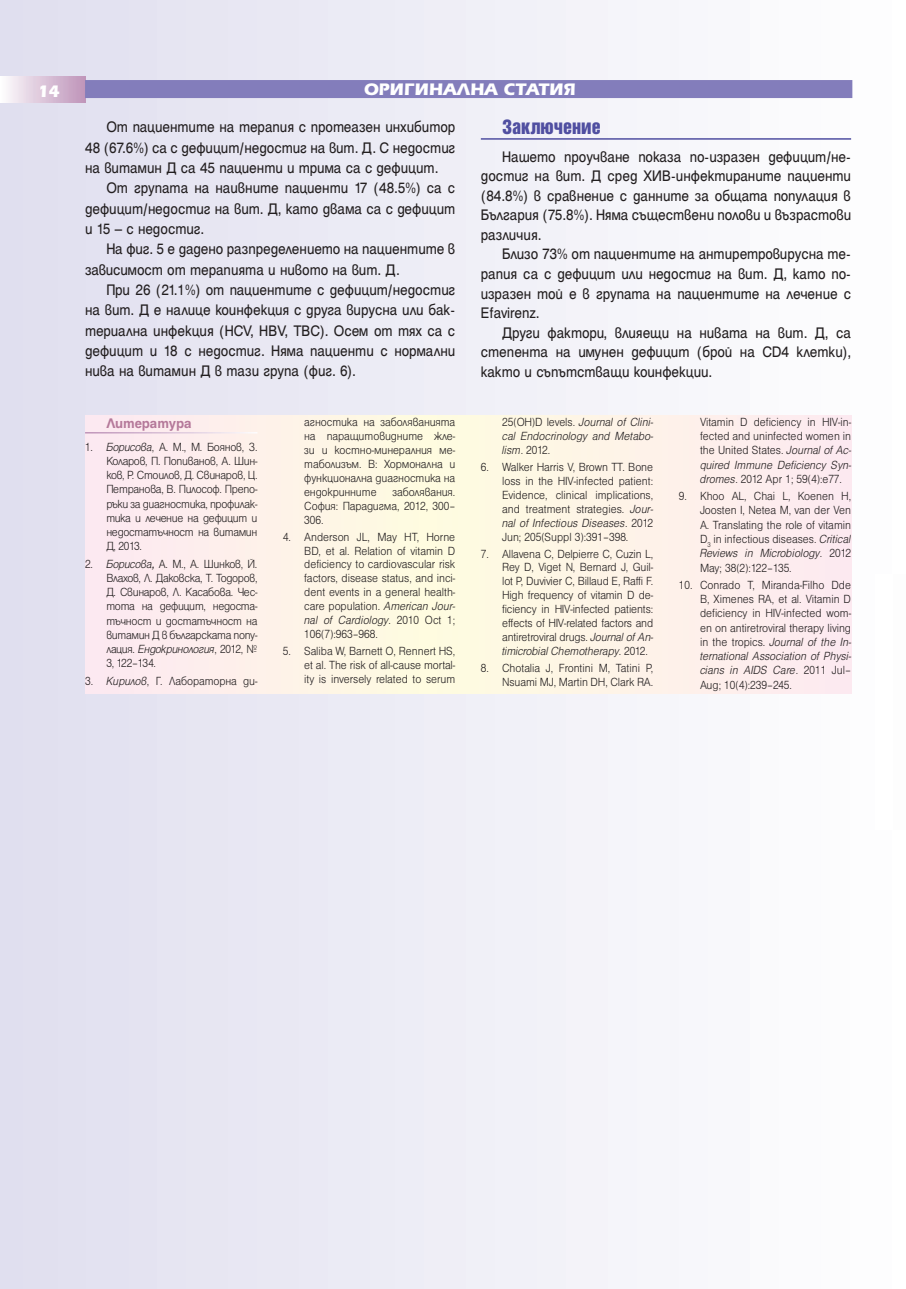
<style>
.page{position:relative;width:906px;height:1289px;background:#fff}
.page>*{position:absolute;margin:0;border:0;box-sizing:border-box;transform-origin:0 0}
.t1{font:700 18px "Erika Bg";color:#fff}
.t2{font:18px "Helvetica Inserat Cyr Upright";color:#504fa1}
.t3{font:16.5px/20.2px "Helen Bg";color:#231f20;text-align:justify;scale:.92 1}
.t4{font:700 15px "Helen Bg";letter-spacing:-.01em;color:#b5799a}
.t5{font:300 12.75px/14.2px "Helen Bg";color:#231f20;text-align:justify;scale:.92 1}
.t6{font:italic 300 12.75px/14px "Helen Bg";color:#231f20;text-align:justify;scale:.92 1}
.s1{font-style:italic}
.s2{font-weight:400;font-style:italic}
.s3{font-style:normal}
</style>
<div class="page">
<div style="left:1px;top:0;width:905px;height:1288px;background:linear-gradient(to right,#e0deef,#fefffe)"></div>
<div style="left:0;top:77px;width:85px;height:25px;background:linear-gradient(to right,#fdfcfd,#be94b9)"></div>
<div style="left:85px;top:80px;width:767px;height:18px;background:#837dbb"></div>
<hr style="left:481px;top:138px;width:370px;height:2px;background:#504fa1">
<div style="left:85px;top:415px;width:766px;height:278px;background:#fef2e9"></div>
<hr style="left:85px;top:432px;width:172px;height:1px;background:#fff">
<div style="left:875px;top:574px;width:31px;height:255px;background:#fff"></div>
<h1 class="t1" style="left:38px;top:85px;width:23px">14</h1>
<h1 class="t1" style="left:364px;top:83px;width:213px">ОРИГИНАЛНА СТАТИЯ</h1>
<p class="t3" style="left:85px;top:118px;width:404px;text-indent:21px">От пациентите на терапия с протеазен инхибитор 48 (67.6%) са с дефицит/недостиг на вит. Д. С недостиг на витамин Д са 45 пациенти и трима са с дефицит.</p>
<p class="t3" style="left:85px;top:179px;width:404px;text-indent:21px">От групата на наивните пациенти 17 (48.5%) са с дефицит/недостиг на вит. Д, като двама са с дефицит и 15 – с недостиг.</p>
<p class="t3" style="left:85px;top:240px;width:404px;text-indent:21px">На фиг. 5 е дадено разпределението на пациентите в зависимост от терапията и нивото на вит. Д.</p>
<p class="t3" style="left:85px;top:281px;width:404px;text-indent:21px">При 26 (21.1%) от пациентите с дефицит/недостиг на вит. Д е налице коинфекция с друга вирусна или бак&shy;териална инфекция (HCV, HBV, TBC). Осем от тях са с дефицит и 18 с недостиг. Няма пациенти с нормални нива на витамин Д в тази група (фиг. 6).</p>
<h1 class="t2" style="left:502px;top:119px;width:100px">Заключение</h1>
<p class="t3" style="left:481px;top:148px;width:404px;line-height:19.5px;text-indent:21px">Нашето проучване показа по-изразен дефицит/не&shy;достиг на вит. Д сред ХИВ-инфектираните пациенти (84.8%) в сравнение с данните за общата популация в България (75.8%). Няма съществени полови и възрастови различия.</p>
<p class="t3" style="left:481px;top:246px;width:404px;line-height:19.5px;text-indent:21px">Близо 73% от пациентите на антиретровирусна те&shy;рапия са с дефицит или недостиг на вит. Д, като по&shy;изразен той е в групата на пациентите на лечение с Efavirenz.</p>
<p class="t3" style="left:481px;top:324px;width:404px;line-height:19.6px;text-indent:21px">Други фактори, влияещи на нивата на вит. Д, са степента на имунен дефицит (брой на CD4 клетки), както и съпътстващи коинфекции.</p>
<p class="t4" style="left:106px;top:418px;width:87px">Литература</p>
<p class="t5" style="left:106px;top:440px;width:166px;text-indent:-21px">1. <span class="s1">Борисова</span>, А. М., М. Боянов, З.<br>Коларов, П. Попиванов, А. Шин&shy;ков, Р. Стоилов, Д. Свинаров, Ц.<br>Петранова, В. Пилософ. Препо&shy;ръки за диагностика, профилак&shy;тика и лечение на дефицит и недостатъчност на витамин Д, 2013.</p>
<p class="t5" style="left:106px;top:557px;width:166px;text-indent:-21px">2. <span class="s1">Борисова</span><span class="s2">,</span> А. М., А. Шинков, Й.<br>Влахов, Л. Даковска, Т. Тодоров, Д. Свинаров, Л. Касабова. Чес&shy;тота на дефицит, недоста&shy;тъчност и достатъчност на витамин Д в българската попу&shy;лация. <span class="s1">Ендокринология</span>, 2012, № 3, 122–134.</p>
<p class="t5" style="left:85px;top:674px;width:189px">3. <span class="s1">Кирилов</span>, Г. Лабораторна ди-</p>
<p class="t5" style="left:304px;top:416px;width:166px">агностика на заболяванията на паращитовидните жле&shy;зи и костно-минералния ме&shy;таболизъм. В: Хормонална и функционална диагностика на ендокринните заболявания.<br>София: Парадигма, 2012, 300– 306.</p>
<p class="t5" style="left:304px;top:530px;width:166px;text-indent:-21px">4. Anderson JL, May HT, Horne BD, et al. Relation of vitamin D deficiency to cardiovascular risk factors, disease status, and inci&shy;dent events in a general health&shy;care population. <span class="s1">American Jour&shy;nal of Cardiology</span>. 2010 Oct 1; 106(7):963–968.</p>
<p class="t5" style="left:304px;top:645px;width:166px;text-indent:-21px">5. Saliba W, Barnett O, Rennert HS, et al. The risk of all-cause mortal&shy;ity is inversely related to serum</p>
<p class="t6" style="left:502px;top:416px;width:166px"><span class="s3">25(OH)D levels.</span> Journal of Clini&shy;cal Endocrinology and Metabo&shy;lism<span class="s3">. 2012.</span></p>
<p class="t5" style="left:502px;top:460px;width:166px;text-indent:-21px">6. Walker Harris V, Brown TT. Bone loss in the HIV-infected patient:<br>Evidence, clinical implications, and treatment strategies. <span class="s1">Jour&shy;nal of Infectious Diseases</span>. 2012<br>Jun; 205(Suppl 3):391–398.</p>
<p class="t5" style="left:502px;top:547px;width:166px;text-indent:-21px">7. Allavena C, Delpierre C, Cuzin L, Rey D, Viget N, Bernard J, Guil&shy;lot P, Duvivier C, Billaud E, Raffi F.<br>High frequency of vitamin D de&shy;ficiency in HIV-infected patients: effects of HIV-related factors and antiretroviral drugs. <span class="s1">Journal of An&shy;timicrobial Chemotherapy</span>. 2012.</p>
<p class="t5" style="left:481px;top:662px;width:189px;text-align:right">8. Chotalia J, Frontini M, Tatini P,<br>Nsuami MJ, Martin DH, Clark RA.</p>
<p class="t5" style="left:700px;top:415px;width:166px">Vitamin D deficiency in HIV-in&shy;fected and uninfected women in the United States. <span class="s1">Journal of Ac&shy;quired Immune Deficiency Syn&shy;dromes</span>. 2012 Apr 1; 59(4):e77.</p>
<p class="t5" style="left:700px;top:490px;width:166px;text-indent:-21px">9. Khoo AL, Chai L, Koenen H, Joosten I, Netea M, van der Ven A. Translating the role of vitamin D<sub>3</sub> in infectious diseases. <span class="s1">Critical Reviews in Microbiology.</span> 2012<br>May; 38(2):122–135.</p>
<p class="t5" style="left:700px;top:578px;width:166px;text-indent:-21px">10. Conrado T, Miranda-Filho Dde B, Ximenes RA, et al. Vitamin D deficiency in HIV-infected wom&shy;en on antiretroviral therapy living in the tropics. <span class="s1">Journal of the In&shy;ternational Association of Physi&shy;cians in AIDS Care.</span> 2011 Jul– Aug; 10(4):239–245.</p>
</div>
